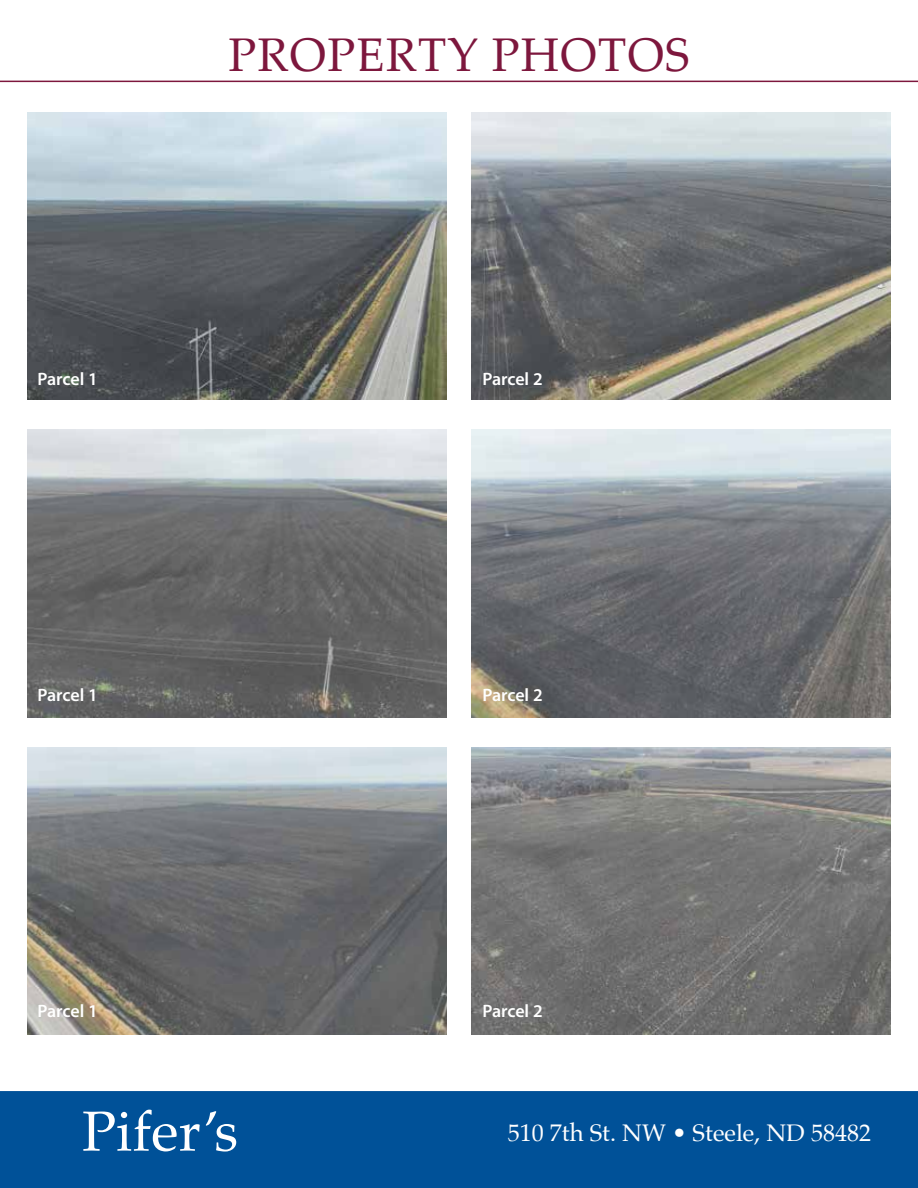
<style>
.page{position:relative;width:918px;height:1188px;background:#fff}
.page>*{position:absolute;margin:0;border:0;box-sizing:border-box;transform-origin:0 0}
.t1{font:56.55px "Palatino Linotype";color:#fff}
.t2{font:47.25px "Palatino Linotype";letter-spacing:.03em;color:#7d173d}
.t3{font:24px "Palatino";color:#fff}
.t4{font:600 18px "Myriad Pro";letter-spacing:-.01em;color:#fff}
</style>
<div class="page">
<div style="left:0;top:1091px;width:918px;height:97px;background:#005198"></div>
<hr style="left:0;top:81px;width:918px;height:1px;background:#7d173d">
<img style="left:27px;top:112px;width:419px;height:288px">
<img style="left:472px;top:112px;width:419px;height:288px">
<img style="left:27px;top:430px;width:419px;height:287px">
<img style="left:472px;top:430px;width:419px;height:287px">
<img style="left:27px;top:747px;width:419px;height:288px">
<img style="left:472px;top:747px;width:419px;height:288px">
<h2 class="t2" style="left:229px;top:21px;width:462px">PROPERTY PHOTOS</h2>
<p class="t4" style="left:37px;top:368px;width:62px">Parcel 1</p>
<p class="t4" style="left:482px;top:368px;width:62px">Parcel 2</p>
<p class="t4" style="left:37px;top:684px;width:62px">Parcel 1</p>
<p class="t4" style="left:482px;top:684px;width:62px">Parcel 2</p>
<p class="t4" style="left:37px;top:1000px;width:62px">Parcel 1</p>
<p class="t4" style="left:482px;top:1000px;width:62px">Parcel 2</p>
<h1 class="t1" style="left:82px;top:1091px;width:158px">Pifer’s</h1>
<h3 class="t3" style="left:508px;top:1113px;width:365px">510 7th St. NW • Steele, ND 58482</h3>
</div>
